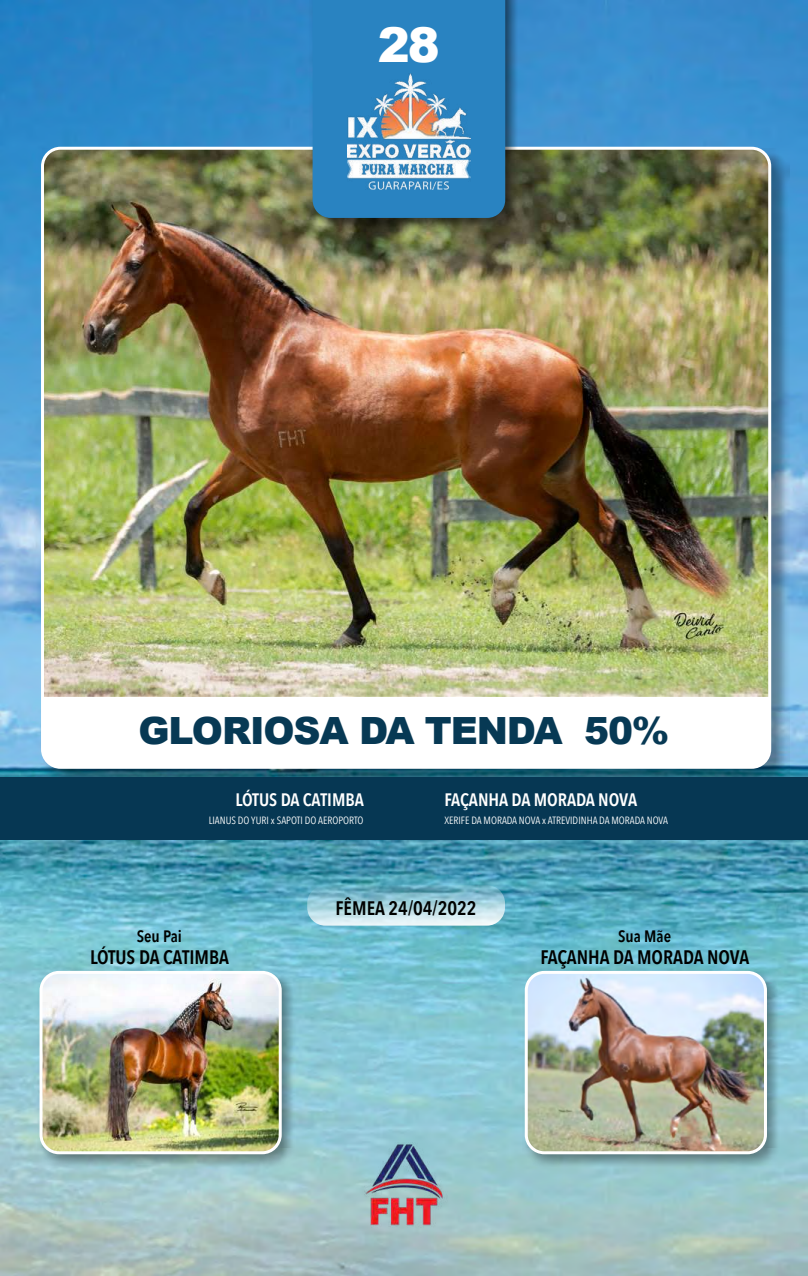
<style>
.page{position:relative;width:808px;height:1276px;background:#fff}
.page>*{position:absolute;margin:0;border:0;box-sizing:border-box;transform-origin:0 0}
.t1{font:900 48px "Arial";color:#fff}
.t2{font:900 37.5px "Arial";letter-spacing:-.03em;color:#073954}
.t3{font:600 19.5px "Avenir Next Condensed";color:#000100}
.t4{font:600 18px "Avenir Next Condensed";color:#fff}
.t5{font:600 16.5px "Avenir Next Condensed";color:#000100}
.t6{font:10.5px "Avenir Next Condensed";color:#fff}
</style>
<div class="page">
<img style="left:0;top:0;width:808px;height:1275px">
<div style="left:43px;top:148px;width:747px;height:639px;background:#000;opacity:.36"></div>
<div style="left:43px;top:148px;width:727px;height:619px;background:#fff;border-radius:18px"></div>
<img style="left:43px;top:148px;width:727px;height:549px">
<div style="left:41px;top:147px;width:730px;height:622px;border:3px solid #fff;border-radius:18px"></div>
<div style="left:310px;top:0;width:210px;height:232px;background:#000;opacity:.52"></div>
<div style="left:313px;top:0;width:192px;height:218px;background:#2983c1"></div>
<img style="left:348px;top:74px;width:122px;height:116px">
<div style="left:37px;top:968px;width:259px;height:200px;background:#000;opacity:.37"></div>
<img style="left:41px;top:972px;width:239px;height:180px">
<div style="left:40px;top:971px;width:242px;height:183px;border:3px solid #fff;border-radius:18px"></div>
<div style="left:522px;top:968px;width:260px;height:200px;background:#000;opacity:.37"></div>
<img style="left:526px;top:972px;width:239px;height:180px">
<div style="left:525px;top:971px;width:242px;height:183px;border:3px solid #fff;border-radius:18px"></div>
<div style="left:0;top:777px;width:808px;height:62px;background:#063753"></div>
<svg style="left:307px;top:885px;width:198px;height:40px;background:#a4cfdb"></svg>
<img style="left:360px;top:1137px;width:89px;height:95px">
<h1 class="t1" style="left:378px;top:10px;width:64px">28</h1>
<h2 class="t2" style="left:139px;top:704px;width:532px">GLORIOSA DA TENDA 50%</h2>
<h3 class="t4" style="left:236px;top:784px;width:130px">LÓTUS DA CATIMBA</h3>
<h3 class="t4" style="left:444px;top:784px;width:194px">FAÇANHA DA MORADA NOVA</h3>
<p class="t6" style="left:209px;top:811px;width:156px">LIANUS DO YURI x SAPOTI DO AEROPORTO</p>
<p class="t6" style="left:444px;top:811px;width:225px">XERIFE DA MORADA NOVA x ATREVIDINHA DA MORADA NOVA</p>
<h3 class="t3" style="left:335px;top:891px;width:143px">FÊMEA 24/04/2022</h3>
<h3 class="t5" style="left:137px;top:922px;width:47px">Seu Pai</h3>
<h3 class="t5" style="left:618px;top:922px;width:55px">Sua Mãe</h3>
<h3 class="t3" style="left:90px;top:940px;width:141px">LÓTUS DA CATIMBA</h3>
<h3 class="t3" style="left:540px;top:940px;width:210px">FAÇANHA DA MORADA NOVA</h3>
</div>
